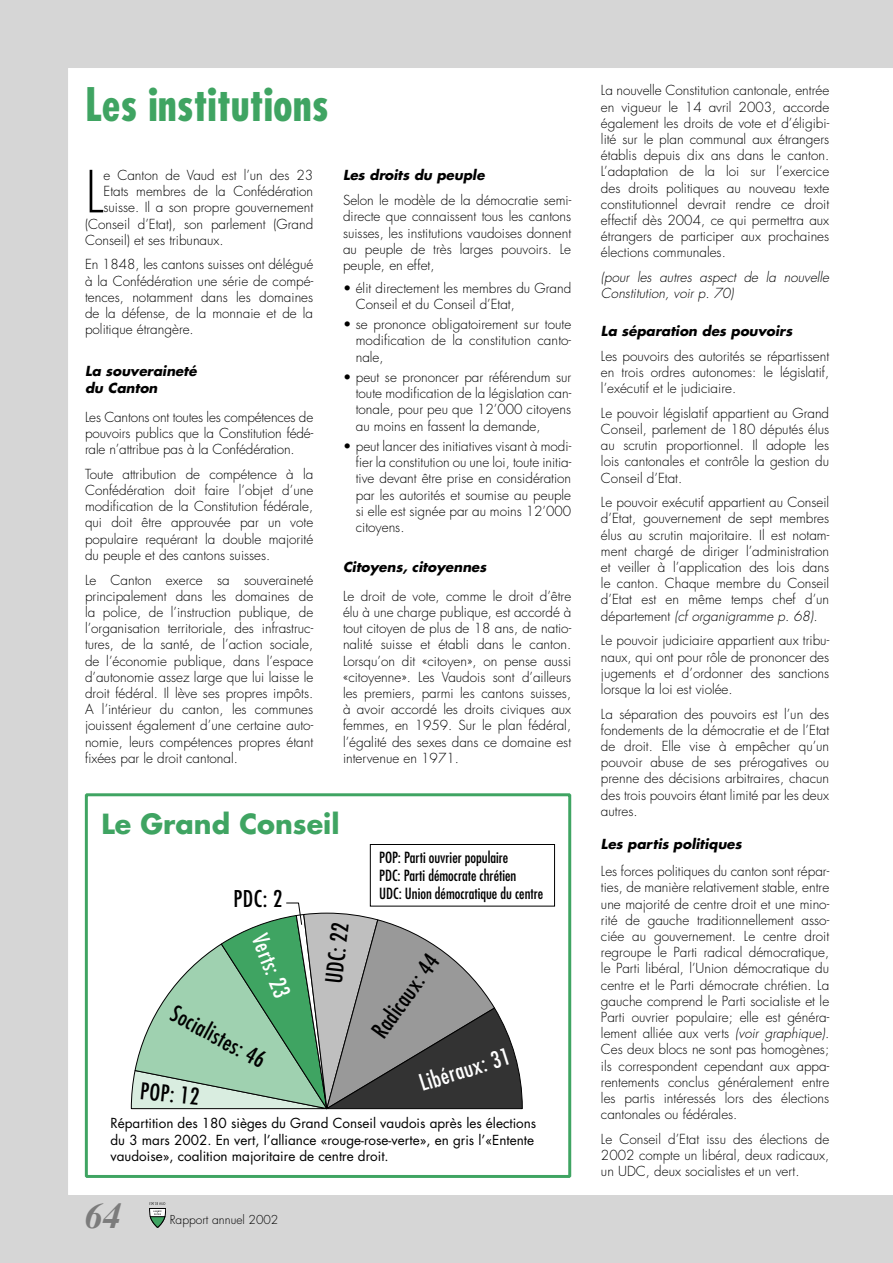
<style>
.page{position:relative;width:893px;height:1263px;background:#d6d6d6}
.page>*{position:absolute;margin:0;border:0;box-sizing:border-box;transform-origin:0 0}
.t1{font:300 56.4px "Futura";color:#000}
.t2{font:700 condensed 45px "Futura";color:#3fa462}
.t3{font:italic 700 36px "Times";color:#7c7c7c}
.t4{font:700 27px "Futura";color:#3fa462}
.t5{font:condensed 22.5px "Futura";color:#000}
.t6{font:condensed 22.5px "Futura";color:#fff}
.t7{font:condensed 15px/18px "Futura";color:#000}
.t8{font:300 13.5px/16.2px "Futura";color:#000;text-align:justify}
.t9{font:13.5px/16.2px "Futura";color:#000}
.t10{font:italic 700 13.5px/16.5px "Futura";color:#000}
.t11{font:italic 300 13.5px/16.2px "Futura";color:#000}
.t12{font:300 12px "Futura";color:#000}
.s1{font-style:italic}
</style>
<div class="page">
<div style="left:68px;top:68px;width:824px;height:1127px;background:#fff"></div>
<svg style="left:149px;top:1202px;width:17px;height:25px"></svg>
<svg style="left:892px;top:68px;width:1px;height:1127px"></svg>
<div style="left:85px;top:793px;width:486px;height:385px;border:3px solid #3fa462"></div>
<svg style="left:131px;top:902px;width:392px;height:214px;background:#a3b6aa"></svg>
<div style="left:370px;top:844px;width:185px;height:62px;border:1px solid #000"></div>
<h2 class="t2" style="left:85px;top:75px;width:245px">Les institutions</h2>
<h1 class="t1" style="left:85px;top:158px;width:20px">L</h1>
<p class="t8" style="left:104px;top:167px;width:211px">e Canton de Vaud est l’un des 23</p>
<p class="t8" style="left:104px;top:184px;width:211px">Etats membres de la Confédération</p>
<p class="t8" style="left:104px;top:200px;width:211px">suisse. Il a son propre gouvernement</p>
<p class="t8" style="left:85px;top:216px;width:230px">(Conseil d’Etat), son parlement (Grand</p>
<p class="t8" style="left:85px;top:232px;width:140px">Conseil) et ses tribunaux.</p>
<p class="t8" style="left:85px;top:257px;width:230px">En 1848, les cantons suisses ont délégué à la Confédération une série de compé&shy;tences, notamment dans les domaines de la défense, de la monnaie et de la politique étrangère.</p>
<p class="t10" style="left:85px;top:363px;width:113px">La souveraineté du Canton</p>
<p class="t8" style="left:85px;top:409px;width:230px">Les Cantons ont toutes les compétences de pouvoirs publics que la Constitution fédé&shy;rale n’attribue pas à la Confédération.</p>
<p class="t8" style="left:85px;top:466px;width:230px">Toute attribution de compétence à la Confédération doit faire l’objet d’une modification de la Constitution fédérale, qui doit être approuvée par un vote populaire requérant la double majorité du peuple et des cantons suisses.</p>
<p class="t8" style="left:85px;top:572px;width:230px">Le Canton exerce sa souveraineté principalement dans les domaines de la police, de l’instruction publique, de l’organisation territoriale, des infrastruc&shy;tures, de la santé, de l’action sociale, de l’économie publique, dans l’espace d’autonomie assez large que lui laisse le droit fédéral. Il lève ses propres impôts.<br>A l’intérieur du canton, les communes jouissent également d’une certaine auto&shy;nomie, leurs compétences propres étant fixées par le droit cantonal.</p>
<p class="t10" style="left:343px;top:167px;width:143px">Les droits du peuple</p>
<p class="t8" style="left:343px;top:193px;width:230px">Selon le modèle de la démocratie semi&shy;directe que connaissent tous les cantons suisses, les institutions vaudoises donnent au peuple de très larges pouvoirs. Le peuple, en effet,</p>
<p class="t8" style="left:356px;top:280px;width:217px;text-indent:-13px">• élit directement les membres du Grand<br>Conseil et du Conseil d’Etat,</p>
<p class="t8" style="left:356px;top:317px;width:217px;text-indent:-13px">• se prononce obligatoirement sur toute modification de la constitution canto&shy;nale,</p>
<p class="t8" style="left:356px;top:369px;width:217px;text-indent:-13px">• peut se prononcer par référendum sur toute modification de la législation can&shy;tonale, pour peu que 12’000 citoyens au moins en fassent la demande,</p>
<p class="t8" style="left:356px;top:438px;width:217px;text-indent:-13px">• peut lancer des initiatives visant à modi&shy;fier la constitution ou une loi, toute initia&shy;tive devant être prise en considération par les autorités et soumise au peuple si elle est signée par au moins 12’000 citoyens.</p>
<p class="t10" style="left:343px;top:558px;width:145px">Citoyens, citoyennes</p>
<p class="t8" style="left:343px;top:588px;width:230px">Le droit de vote, comme le droit d’être élu à une charge publique, est accordé à tout citoyen de plus de 18 ans, de natio&shy;nalité suisse et établi dans le canton.<br>Lorsqu’on dit «citoyen», on pense aussi «citoyenne». Les Vaudois sont d’ailleurs les premiers, parmi les cantons suisses, à avoir accordé les droits civiques aux femmes, en 1959. Sur le plan fédéral, l’égalité des sexes dans ce domaine est intervenue en 1971.</p>
<h3 class="t4" style="left:101px;top:805px;width:240px">Le Grand Conseil</h3>
<h3 class="t5" style="left:233px;top:885px;width:50px">PDC: 2</h3>
<h3 class="t6" style="left:271px;top:930px;width:67px;rotate:68deg">Verts: 23</h3>
<h3 class="t5" style="left:320px;top:981px;width:62px;rotate:-83deg">UDC: 22</h3>
<h3 class="t5" style="left:179px;top:1000px;width:106px;rotate:28deg">Socialistes: 46</h3>
<h3 class="t5" style="left:142px;top:1077px;width:61px;rotate:6deg">POP: 12</h3>
<p class="t7" style="left:379px;top:848px;width:166px">POP: Parti ouvrier populaire<br>PDC: Parti démocrate chrétien<br>UDC: Union démocratique du centre</p>
<h3 class="t5" style="left:366px;top:1027px;width:98px;rotate:-54deg">Radicaux: 44</h3>
<h3 class="t6" style="left:416px;top:1071px;width:96px;rotate:-18deg">Libéraux: 31</h3>
<p class="t9" style="left:111px;top:1115px;width:427px">Répartition des 180 sièges du Grand Conseil vaudois après les élections du 3 mars 2002. En vert, l’alliance «rouge-rose-verte», en gris l’«Entente vaudoise», coalition majoritaire de centre droit.</p>
<h3 class="t3" style="left:85px;top:1195px;width:38px">64</h3>
<p class="t12" style="left:170px;top:1213px;width:110px">Rapport annuel 2002</p>
<p class="t8" style="left:601px;top:83px;width:230px">La nouvelle Constitution cantonale, entrée en vigueur le 14 avril 2003, accorde également les droits de vote et d’éligibi&shy;lité sur le plan communal aux étrangers établis depuis dix ans dans le canton.<br>L’adaptation de la loi sur l’exercice des droits politiques au nouveau texte constitutionnel devrait rendre ce droit effectif dès 2004, ce qui permettra aux étrangers de participer aux prochaines élections communales.</p>
<p class="t11" style="left:601px;top:269px;width:230px">(pour les autres aspect de la nouvelle<br>Constitution, voir p. 70)</p>
<p class="t10" style="left:601px;top:322px;width:193px">La séparation des pouvoirs</p>
<p class="t8" style="left:601px;top:348px;width:230px">Les pouvoirs des autorités se répartissent en trois ordres autonomes: le législatif, l’exécutif et le judiciaire.</p>
<p class="t8" style="left:601px;top:405px;width:230px">Le pouvoir législatif appartient au Grand Conseil, parlement de 180 députés élus au scrutin proportionnel. Il adopte les lois cantonales et contrôle la gestion du Conseil d’Etat.</p>
<p class="t8" style="left:601px;top:495px;width:230px">Le pouvoir exécutif appartient au Conseil d’Etat, gouvernement de sept membres élus au scrutin majoritaire. Il est notam&shy;ment chargé de diriger l’administration et veiller à l’application des lois dans le canton. Chaque membre du Conseil d’Etat est en même temps chef d’un département <span class="s1">(cf organigramme p. 68).</span></p>
<p class="t8" style="left:601px;top:633px;width:230px">Le pouvoir judiciaire appartient aux tribu&shy;naux, qui ont pour rôle de prononcer des jugements et d’ordonner des sanctions lorsque la loi est violée.</p>
<p class="t8" style="left:601px;top:706px;width:230px">La séparation des pouvoirs est l’un des fondements de la démocratie et de l’Etat de droit. Elle vise à empêcher qu’un pouvoir abuse de ses prérogatives ou prenne des décisions arbitraires, chacun des trois pouvoirs étant limité par les deux autres.</p>
<p class="t10" style="left:601px;top:836px;width:142px">Les partis politiques</p>
<p class="t8" style="left:601px;top:863px;width:230px">Les forces politiques du canton sont répar&shy;ties, de manière relativement stable, entre une majorité de centre droit et une mino&shy;rité de gauche traditionnellement asso&shy;ciée au gouvernement. Le centre droit regroupe le Parti radical démocratique, le Parti libéral, l’Union démocratique du centre et le Parti démocrate chrétien. La gauche comprend le Parti socialiste et le Parti ouvrier populaire; elle est généra&shy;lement alliée aux verts <span class="s1">(voir graphique).<br></span>Ces deux blocs ne sont pas homogènes; ils correspondent cependant aux appa&shy;rentements conclus généralement entre les partis intéressés lors des élections cantonales ou fédérales.</p>
<p class="t8" style="left:601px;top:1131px;width:230px">Le Conseil d’Etat issu des élections de 2002 compte un libéral, deux radicaux, un UDC, deux socialistes et un vert.</p>
</div>
